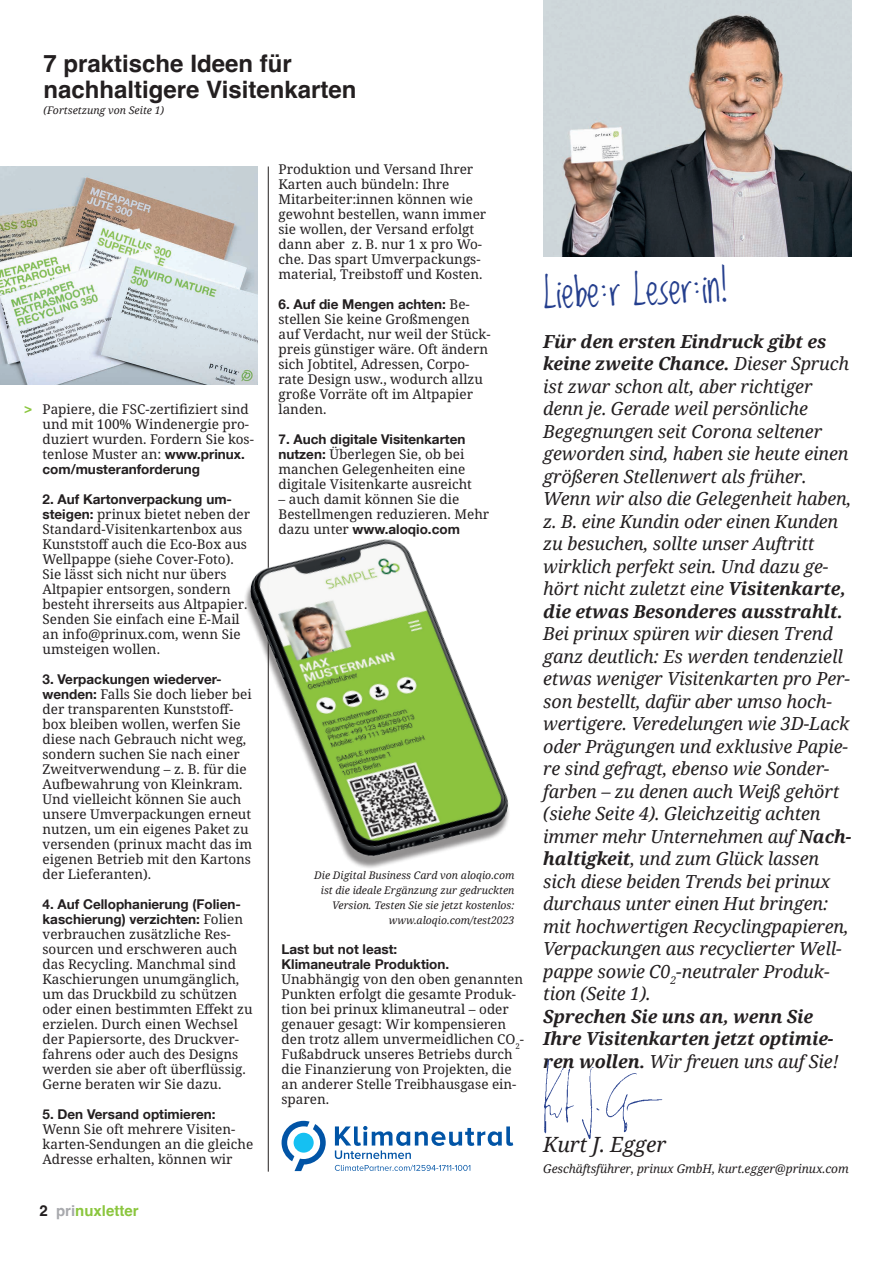
<style>
.page{position:relative;width:893px;height:1263px;background:#fff}
.page>*{position:absolute;margin:0;border:0;box-sizing:border-box;transform-origin:0 0}
.t1{font:40.5px "Lovedbythe King";color:#253f8e}
.t2{font:700 24px/25.5px "Helvetica";color:#231f20}
.t3{font:italic 21px "Noto Serif";letter-spacing:-.005em;color:#231f20}
.t4{font:italic 18px/22.5px "Noto Serif";letter-spacing:-.005em;color:#231f20}
.t5{font:italic 700 18px/22.5px "Noto Serif";letter-spacing:-.005em;color:#231f20}
.t6{font:700 15px "Helvetica";color:#8bc63e}
.t7{font:13.5px/15px "Noto Serif";color:#231f20}
.t8{font:700 13.5px/15px "Helvetica Neue LT Com";color:#231f20}
.t9{font:700 13.5px "Helvetica Neue LT Com";color:#8bc63e}
.t10{font:italic 12px "Noto Serif";letter-spacing:-.005em;color:#231f20}
.t11{font:italic 10.5px/15px "Noto Serif";color:#231f20;text-align:right}
.s1{font-family:"Helvetica Neue LT Com";font-weight:700}
.s2{font-family:"Noto Serif";font-weight:400}
.s3{color:#231f20}
.s4{color:#a8a9ad}
.s5{font-weight:700}
.s6{font-weight:400}
</style>
<div class="page">
<img style="left:543px;top:0;width:308px;height:256px">
<img style="left:544px;top:1059px;width:119px;height:79px">
<hr style="left:268px;top:167px;width:1px;height:1005px;background:#231f20">
<div style="left:244px;top:544px;width:267px;height:326px;background:#231f20;opacity:.5"></div>
<img style="left:251px;top:533px;width:260px;height:358px">
<img style="left:0;top:166px;width:257px;height:218px">
<svg style="left:282px;top:1121px;width:44px;height:50px"></svg>
<svg style="left:335px;top:1126px;width:178px;height:33px"></svg>
<svg style="left:335px;top:1165px;width:135px;height:6px"></svg>
<h2 class="t2" style="left:44px;top:53px;width:315px">7 praktische Ideen für nachhaltigere Visitenkarten</h2>
<p class="t11" style="left:44px;top:102px;width:122px">(Fortsetzung von Seite 1)</p>
<p class="t9" style="left:24px;top:400px;width:10px">&gt;</p>
<p class="t7" style="left:43px;top:402px;width:213px">Papiere, die FSC-zertifiziert sind und mit 100% Windenergie pro&shy;duziert wurden. Fordern Sie kos&shy;tenlose Muster an: <span class="s1">www.prinux.</span></p>
<p class="t8" style="left:43px;top:461px;width:159px">com/musteranforderung</p>
<p class="t8" style="left:43px;top:491px;width:191px">2. Auf Kartonverpackung um-</p>
<p class="t7" style="left:43px;top:507px;width:209px"><span class="s1">steigen:</span> prinux bietet neben der<br>Standard-Visitenkartenbox aus<br>Kunststoff auch die Eco-Box aus<br>Wellpappe (siehe Cover-Foto).<br>Sie lässt sich nicht nur übers<br>Altpapier entsorgen, sondern besteht ihrerseits aus Altpapier.<br>Senden Sie einfach eine E-Mail an info@prinux.com, wenn Sie umsteigen wollen.</p>
<p class="t8" style="left:43px;top:671px;width:181px">3. Verpackungen wiederver-</p>
<p class="t7" style="left:43px;top:687px;width:211px"><span class="s1">wenden:</span> Falls Sie doch lieber bei der transparenten Kunststoff&shy;box bleiben wollen, werfen Sie diese nach Gebrauch nicht weg, sondern suchen Sie nach einer<br>Zweitverwendung – z. B. für die<br>Aufbewahrung von Kleinkram.<br>Und vielleicht können Sie auch unsere Umverpackungen erneut nutzen, um ein eigenes Paket zu versenden (prinux macht das im eigenen Betrieb mit den Kartons der Lieferanten).</p>
<p class="t8" style="left:43px;top:896px;width:202px">4. Auf Cellophanierung (Folien&shy;kaschierung) verzichten: <span class="s2">Folien</span></p>
<p class="t7" style="left:43px;top:927px;width:212px">verbrauchen zusätzliche Res&shy;sourcen und erschweren auch das Recycling. Manchmal sind<br>Kaschierungen unumgänglich, um das Druckbild zu schützen oder einen bestimmten Effekt zu erzielen. Durch einen Wechsel der Papiersorte, des Druckver&shy;fahrens oder auch des Designs werden sie aber oft überflüssig.<br>Gerne beraten wir Sie dazu.</p>
<p class="t8" style="left:43px;top:1106px;width:175px">5. Den Versand optimieren:</p>
<p class="t7" style="left:43px;top:1122px;width:212px">Wenn Sie oft mehrere Visiten&shy;karten-Sendungen an die gleiche<br>Adresse erhalten, können wir</p>
<p class="t6" style="left:39px;top:1202px;width:101px"><span class="s3">2</span> <span class="s4">pri</span>nuxletter</p>
<p class="t7" style="left:278px;top:162px;width:209px">Produktion und Versand Ihrer<br>Karten auch bündeln: Ihre<br>Mitarbeiter:innen können wie gewohnt bestellen, wann immer sie wollen, der Versand erfolgt dann aber z. B. nur 1 x pro Wo&shy;che. Das spart Umverpackungs&shy;material, Treibstoff und Kosten.</p>
<p class="t8" style="left:278px;top:296px;width:193px">6. Auf die Mengen achten: <span class="s2">Be-</span></p>
<p class="t7" style="left:278px;top:312px;width:214px">stellen Sie keine Großmengen auf Verdacht, nur weil der Stück&shy;preis günstiger wäre. Oft ändern sich Jobtitel, Adressen, Corpo&shy;rate Design usw., wodurch allzu große Vorräte oft im Altpapier landen.</p>
<p class="t8" style="left:278px;top:431px;width:188px">7. Auch digitale Visitenkarten</p>
<p class="t7" style="left:278px;top:447px;width:195px"><span class="s1">nutzen:</span> Überlegen Sie, ob bei manchen Gelegenheiten eine digitale Visitenkarte ausreicht</p>
<p class="t7" style="left:278px;top:492px;width:212px">– auch damit können Sie die<br>Bestellmengen reduzieren. Mehr</p>
<p class="t8" style="left:278px;top:521px;width:183px"><span class="s2">dazu unter</span> www.aloqio.com</p>
<p class="t11" style="left:314px;top:867px;width:202px">Die Digital Business Card von aloqio.com ist die ideale Ergänzung zur gedruckten Version. Testen Sie sie jetzt kostenlos: www.aloqio.com/test2023</p>
<p class="t8" style="left:282px;top:941px;width:169px">Last but not least:<br>Klimaneutrale Produktion.</p>
<p class="t7" style="left:282px;top:972px;width:244px">Unabhängig von den oben genannten<br>Punkten erfolgt die gesamte Produk&shy;tion bei prinux klimaneutral – oder genauer gesagt: Wir kompensieren den trotz allem unvermeidlichen CO<sub>2</sub>-<br>Fußabdruck unseres Betriebs durch die Finanzierung von Projekten, die an anderer Stelle Treibhausgase ein&shy;sparen.</p>
<h1 class="t1" style="left:542px;top:266px;width:189px;rotate:-2deg">Liebe:r Leser:in!</h1>
<p class="t4" style="left:543px;top:329px;width:310px"><span class="s5">Für den ersten Eindruck gibt es keine zweite Chance.</span> Dieser Spruch ist zwar schon alt, aber richtiger denn je. Gerade weil persönliche Begegnungen seit Corona seltener geworden sind, haben sie heute einen größeren Stellenwert als früher.<br>Wenn wir also die Gelegenheit haben, z. B. eine Kundin oder einen Kunden zu besuchen, sollte unser Auftritt wirklich perfekt sein. Und dazu ge&shy;hört nicht zuletzt eine <span class="s5">Visitenkarte, die etwas Besonderes ausstrahlt.</span></p>
<p class="t4" style="left:543px;top:622px;width:310px">Bei prinux spüren wir diesen Trend ganz deutlich: Es werden tendenziell etwas weniger Visitenkarten pro Per&shy;son bestellt, dafür aber umso hoch&shy;wertigere. Veredelungen wie 3D-Lack oder Prägungen und exklusive Papie&shy;re sind gefragt, ebenso wie Sonder&shy;farben – zu denen auch Weiß gehört (siehe Seite 4). Gleichzeitig achten immer mehr Unternehmen auf <span class="s5">Nach&shy;haltigkeit</span>, und zum Glück lassen sich diese beiden Trends bei prinux durchaus unter einen Hut bringen: mit hochwertigen Recyclingpapieren, Verpackungen aus recyclierter Well&shy;pappe sowie C0<sub>2</sub>-neutraler Produk&shy;tion (Seite 1).</p>
<h3 class="t5" style="left:543px;top:1005px;width:297px">Sprechen Sie uns an, wenn Sie<br>Ihre Visitenkarten jetzt optimie&shy;ren wollen. <span class="s6">Wir freuen uns auf Sie!</span></h3>
<h3 class="t3" style="left:543px;top:1130px;width:124px">Kurt J. Egger</h3>
<p class="t10" style="left:543px;top:1160px;width:307px">Geschäftsführer, prinux GmbH, kurt.egger@prinux.com</p>
</div>
